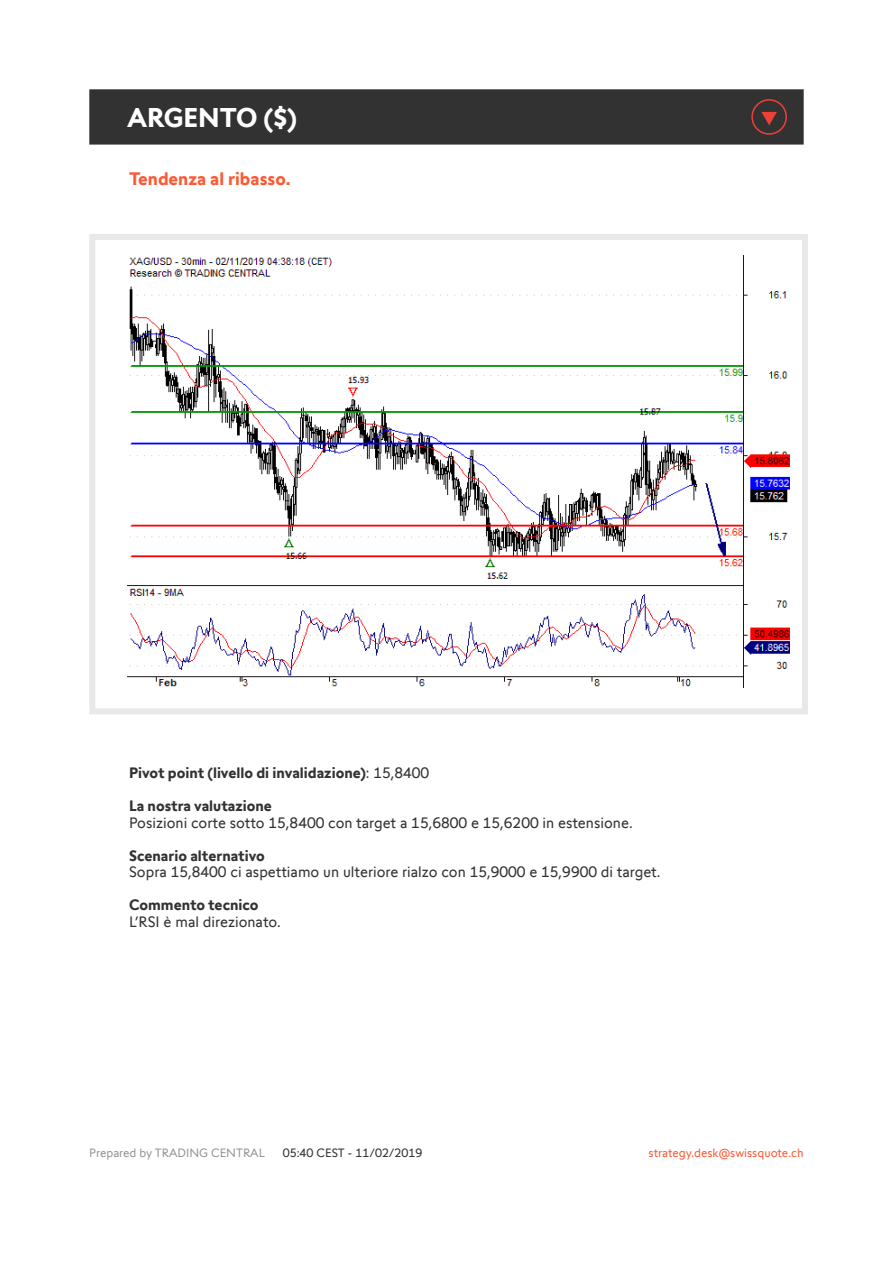
<style>
.page{position:relative;width:893px;height:1263px;background:#fff}
.page>*{position:absolute;margin:0;border:0;box-sizing:border-box;transform-origin:0 0}
.t1{font:700 27px "Swissquote CT";color:#fff}
.t2{font:700 18px "Swissquote CT";color:#fa5b35}
.t3{font:15px "Swissquote CT";color:#323232}
.t4{font:700 15px "Swissquote CT";color:#323232}
.t5{font:12px "Swissquote CT";color:#fa5b35}
.t6{font:12px "Swissquote CT";color:#939598}
.t7{font:12px "Swissquote CT";color:#323232}
.s1{font-weight:400}
</style>
<div class="page">
<div style="left:89px;top:234px;width:719px;height:480px;border:6px solid #e9e8e7"></div>
<div style="left:89px;top:89px;width:715px;height:56px;background:#323232;border:2px solid #323232"></div>
<img style="left:128px;top:255px;width:661px;height:432px">
<svg style="left:751px;top:99px;width:36px;height:36px"></svg>
<h1 class="t1" style="left:128px;top:101px;width:171px">ARGENTO ($)</h1>
<p class="t2" style="left:129px;top:168px;width:163px">Tendenza al ribasso.</p>
<p class="t4" style="left:129px;top:764px;width:302px">Pivot point (livello di invalidazione)<span class="s1">: 15,8400</span></p>
<p class="t4" style="left:129px;top:797px;width:144px">La nostra valutazione</p>
<p class="t3" style="left:129px;top:814px;width:505px">Posizioni corte sotto 15,8400 con target a 15,6800 e 15,6200 in estensione.</p>
<p class="t4" style="left:129px;top:846px;width:137px">Scenario alternativo</p>
<p class="t3" style="left:129px;top:863px;width:533px">Sopra 15,8400 ci aspettiamo un ulteriore rialzo con 15,9000 e 15,9900 di target.</p>
<p class="t4" style="left:129px;top:896px;width:131px">Commento tecnico</p>
<p class="t3" style="left:129px;top:913px;width:153px">L’RSI è mal direzionato.</p>
<p class="t6" style="left:89px;top:1145px;width:177px">Prepared by TRADING CENTRAL</p>
<p class="t7" style="left:283px;top:1145px;width:141px">05:40 CEST - 11/02/2019</p>
<p class="t5" style="left:649px;top:1145px;width:157px">strategy.desk@swissquote.ch</p>
</div>
